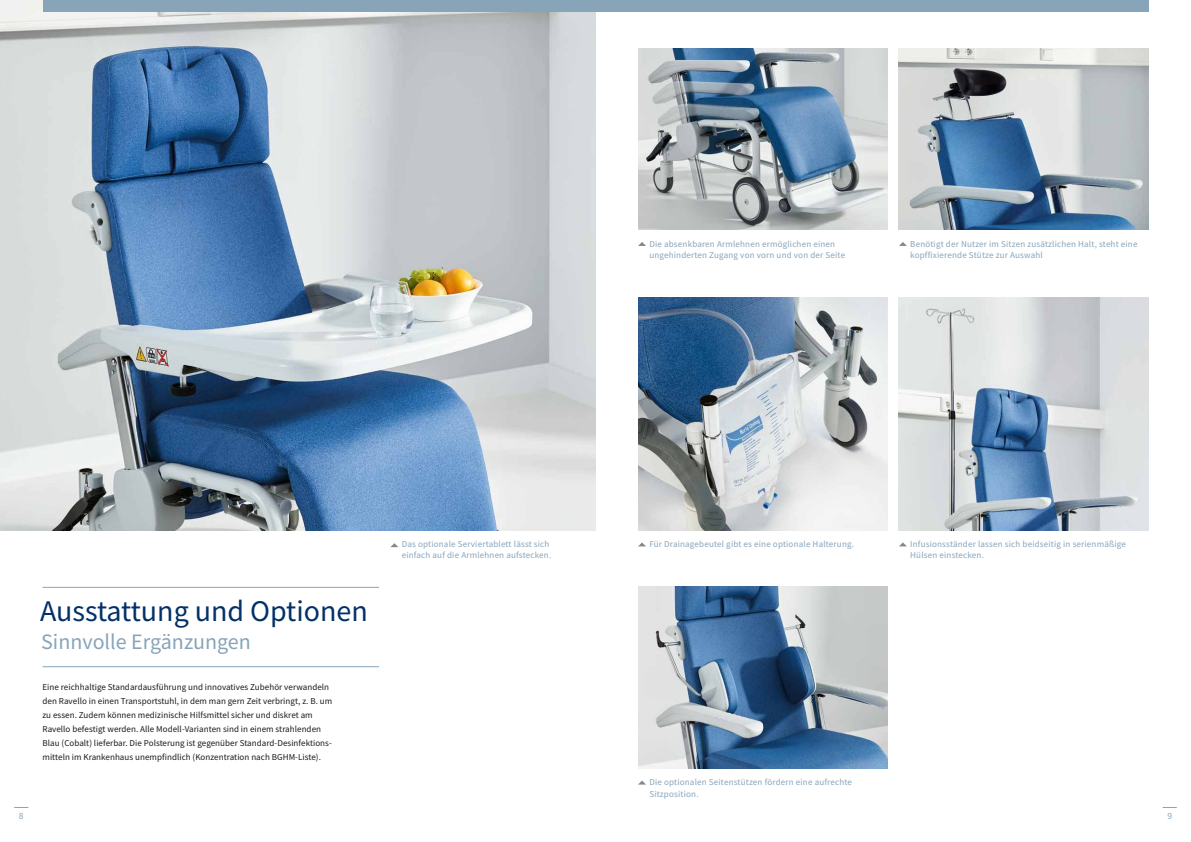
<style>
.page{position:relative;width:1191px;height:842px;background:#fff}
.page>*{position:absolute;margin:0;border:0;box-sizing:border-box;transform-origin:0 0}
.t1{font:30px "Source Sans Pro";color:#023069}
.t2{font:22px "Source Sans Pro";color:#87a4b9}
.t3{font:9.5px "Source Sans Pro";color:#87a4b9}
.t4{font:9px/11.3px "Source Sans Pro";letter-spacing:.02em;color:#87a4b9}
.t5{font:9px/14px "Source Sans Pro";letter-spacing:.005em;color:#1a1a18}
</style>
<div class="page">
<svg style="left:1162px;top:807px;width:14px;height:1px"></svg>
<svg style="left:14px;top:807px;width:14px;height:1px"></svg>
<img style="left:0;top:0;width:595px;height:530px">
<div style="left:43px;top:0;width:1105px;height:11px;background:#87a4b9"></div>
<hr style="left:43px;top:587px;width:336px;height:1px;background:#87a4b9">
<hr style="left:43px;top:666px;width:336px;height:1px;background:#87a4b9">
<img style="left:899px;top:48px;width:249px;height:182px">
<img style="left:899px;top:298px;width:249px;height:232px">
<img style="left:638px;top:48px;width:249px;height:182px">
<img style="left:638px;top:298px;width:249px;height:232px">
<img style="left:638px;top:587px;width:249px;height:181px">
<svg style="left:390px;top:543px;width:8px;height:4px"></svg>
<svg style="left:638px;top:242px;width:8px;height:4px"></svg>
<svg style="left:638px;top:542px;width:8px;height:4px"></svg>
<svg style="left:639px;top:780px;width:7px;height:4px"></svg>
<svg style="left:899px;top:242px;width:8px;height:4px"></svg>
<svg style="left:899px;top:542px;width:8px;height:4px"></svg>
<p class="t4" style="left:649px;top:238px;width:197px">Die absenkbaren Armlehnen ermöglichen einen ungehinderten Zugang von vorn und von der Seite</p>
<p class="t4" style="left:910px;top:238px;width:229px">Benötigt der Nutzer im Sitzen zusätzlichen Halt, steht eine kopffixierende Stütze zur Auswahl</p>
<h1 class="t1" style="left:40px;top:592px;width:329px">Ausstattung und Optionen</h1>
<h2 class="t2" style="left:41px;top:628px;width:211px">Sinnvolle Ergänzungen</h2>
<p class="t5" style="left:43px;top:680px;width:291px">Eine reichhaltige Standardausführung und innovatives Zubehör verwandeln den Ravello in einen Transportstuhl, in dem man gern Zeit verbringt, z. B. um zu essen. Zudem können medizinische Hilfsmittel sicher und diskret am Ravello befestigt werden. Alle Modell-Varianten sind in einem strahlenden Blau (Cobalt) lieferbar. Die Polsterung ist gegenüber Standard-Desinfektions&shy;mitteln im Krankenhaus unempfindlich (Konzentration nach BGHM-Liste).</p>
<p class="t4" style="left:402px;top:538px;width:151px">Das optionale Serviertablett lässt sich einfach auf die Armlehnen aufstecken.</p>
<p class="t4" style="left:649px;top:538px;width:206px">Für Drainagebeutel gibt es eine optionale Halterung.</p>
<p class="t4" style="left:910px;top:538px;width:217px">Infusionsständer lassen sich beidseitig in serienmäßige<br>Hülsen einstecken.</p>
<p class="t4" style="left:649px;top:777px;width:204px">Die optionalen Seitenstützen fördern eine aufrechte<br>Sitzposition.</p>
<p class="t3" style="left:19px;top:810px;width:6px">8</p>
<p class="t3" style="left:1167px;top:810px;width:6px">9</p>
</div>
